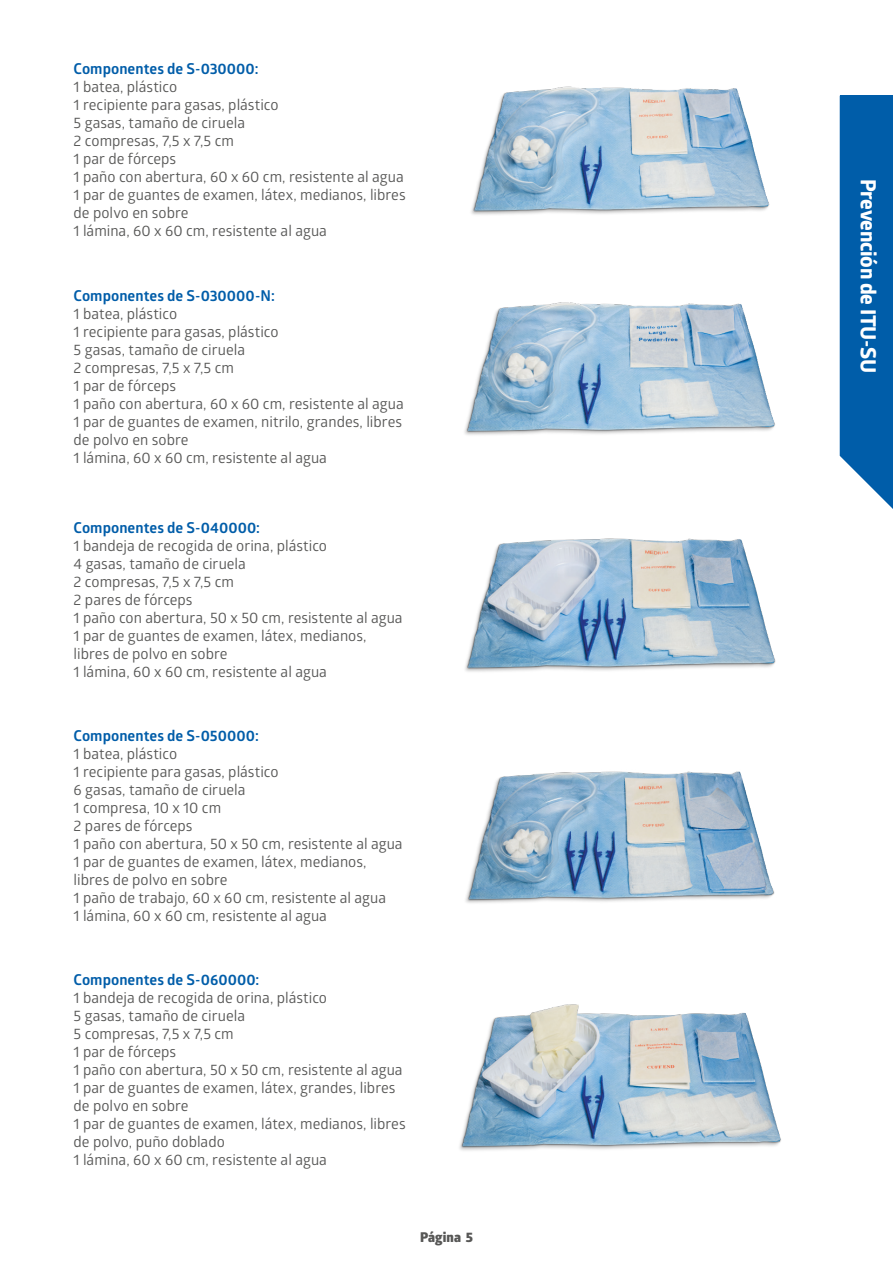
<style>
.page{position:relative;width:893px;height:1263px;background:#fff}
.page>*{position:absolute;margin:0;border:0;box-sizing:border-box;transform-origin:0 0}
.MEDLINE_-_A_Head{font:700 21px "Globerx";letter-spacing:-.015em;color:#fff}
.MEDLINE_-_Intro_Text{font:15px/18px "Glober";color:#575756}
.t1{font:800 13.5px "Glober";letter-spacing:.005em;color:#575756}
.s1{font-weight:700;color:#005da9}
</style>
<div class="page">
<svg style="left:840px;top:96px;width:53px;height:413px"></svg>
<div style="left:841px;top:96px;width:52px;height:360px;background:#005da9"></div>
<img style="left:471px;top:86px;width:299px;height:129px">
<img style="left:464px;top:302px;width:311px;height:133px">
<img style="left:465px;top:538px;width:311px;height:134px">
<img style="left:465px;top:771px;width:310px;height:132px">
<img style="left:459px;top:1004px;width:322px;height:147px">
<p class="MEDLINE_-_Intro_Text" style="left:74px;top:59px;width:334px"><span class="s1">Componentes de S-030000:<br></span>1 batea, plástico<br>1 recipiente para gasas, plástico<br>5 gasas, tamaño de ciruela<br>2 compresas, 7,5 x 7,5 cm<br>1 par de fórceps<br>1 paño con abertura, 60 x 60 cm, resistente al agua<br>1 par de guantes de examen, látex, medianos, libres de polvo en sobre<br>1 lámina, 60 x 60 cm, resistente al agua</p>
<p class="MEDLINE_-_Intro_Text" style="left:74px;top:286px;width:332px"><span class="s1">Componentes de S-030000-N:<br></span>1 batea, plástico<br>1 recipiente para gasas, plástico<br>5 gasas, tamaño de ciruela<br>2 compresas, 7,5 x 7,5 cm<br>1 par de fórceps<br>1 paño con abertura, 60 x 60 cm, resistente al agua<br>1 par de guantes de examen, nitrilo, grandes, libres de polvo en sobre<br>1 lámina, 60 x 60 cm, resistente al agua</p>
<p class="MEDLINE_-_Intro_Text" style="left:74px;top:518px;width:331px"><span class="s1">Componentes de S-040000:<br></span>1 bandeja de recogida de orina, plástico<br>4 gasas, tamaño de ciruela<br>2 compresas, 7,5 x 7,5 cm<br>2 pares de fórceps<br>1 paño con abertura, 50 x 50 cm, resistente al agua<br>1 par de guantes de examen, látex, medianos, libres de polvo en sobre<br>1 lámina, 60 x 60 cm, resistente al agua</p>
<p class="MEDLINE_-_Intro_Text" style="left:74px;top:726px;width:331px"><span class="s1">Componentes de S-050000:<br></span>1 batea, plástico<br>1 recipiente para gasas, plástico<br>6 gasas, tamaño de ciruela<br>1 compresa, 10 x 10 cm<br>2 pares de fórceps<br>1 paño con abertura, 50 x 50 cm, resistente al agua<br>1 par de guantes de examen, látex, medianos, libres de polvo en sobre<br>1 paño de trabajo, 60 x 60 cm, resistente al agua<br>1 lámina, 60 x 60 cm, resistente al agua</p>
<p class="MEDLINE_-_Intro_Text" style="left:74px;top:970px;width:334px"><span class="s1">Componentes de S-060000:<br></span>1 bandeja de recogida de orina, plástico<br>5 gasas, tamaño de ciruela<br>5 compresas, 7,5 x 7,5 cm<br>1 par de fórceps<br>1 paño con abertura, 50 x 50 cm, resistente al agua<br>1 par de guantes de examen, látex, grandes, libres de polvo en sobre<br>1 par de guantes de examen, látex, medianos, libres de polvo, puño doblado<br>1 lámina, 60 x 60 cm, resistente al agua</p>
<p class="t1" style="left:420px;top:1227px;width:54px">Página 5</p>
<p class="MEDLINE_-_A_Head" style="left:883px;top:179px;width:196px;rotate:90deg">Prevención de ITU-SU</p>
</div>
